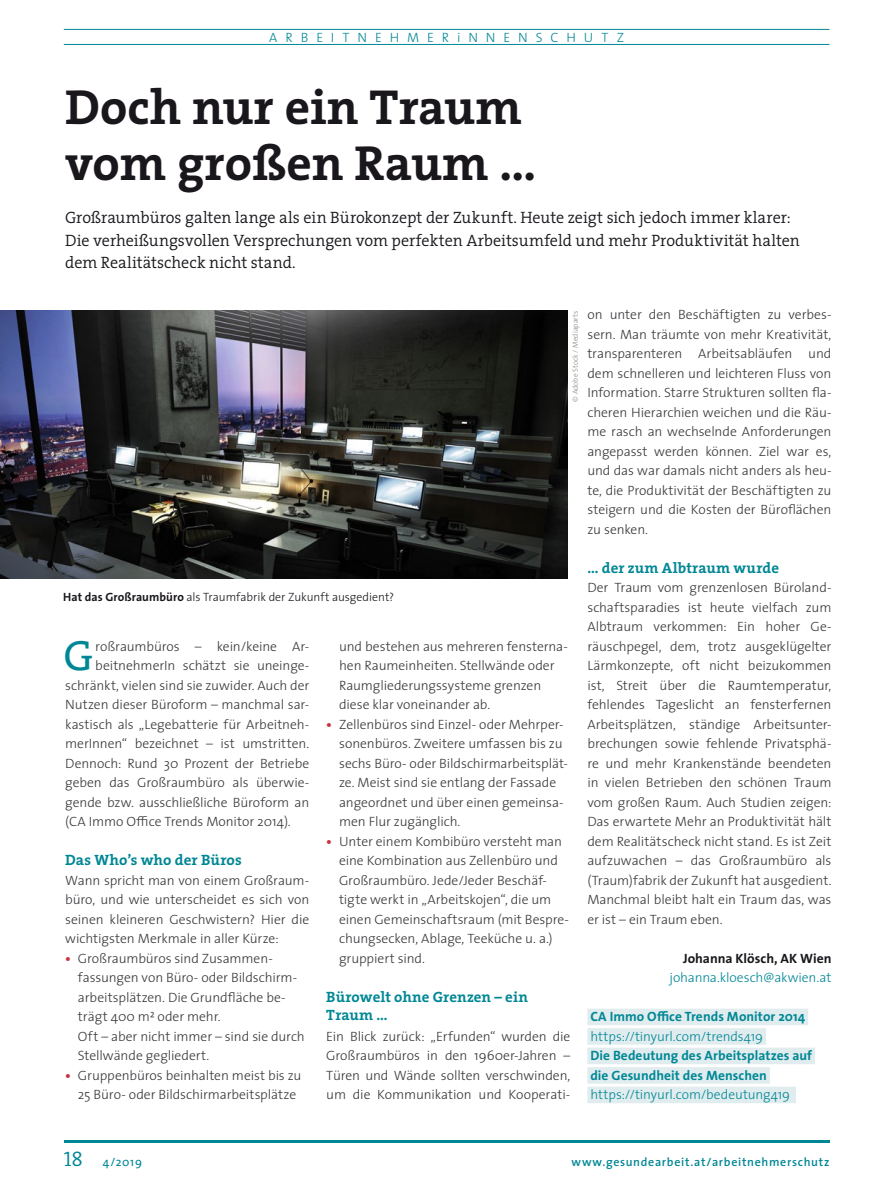
<style>
.page{position:relative;width:872px;height:1191px;background:#fff}
.page>*{position:absolute;margin:0;border:0;box-sizing:border-box;transform-origin:0 0}
.t1{font:700 49.5px/55.5px "The Serif";color:#1a171c}
.t2{font:42.45px "The Serif";color:#008795}
.t3{font:300 16.5px/22.5px "The Serif";color:#1a171c}
.t4{font:700 15px/18px "The Serif";letter-spacing:.005em;color:#008795}
.t5{font:300 13.5px/19.5px "The Sans";letter-spacing:-.01em;color:#38373a;text-align:justify}
.t6{font:300 13.5px "The Sans";color:#008795}
.t7{font:700 13.5px/19.5px "The Sans";letter-spacing:.005em;color:#008795}
.t8{font:300 13.5px "The Sans";letter-spacing:.59em;color:#008795}
.t9{font:700 13.5px "The Sans";color:#1a171c}
.t10{font:300 12px "The Sans";letter-spacing:-.005em;color:#1a171c}
.t11{font:600 12px "The Sans";letter-spacing:.06em;color:#008795}
.t12{font:12px "The Sans";color:#008795}
.t13{font:300 7.5px "The Sans";color:#87888a}
.s1{font-weight:700}
.s2{font-weight:700;color:#c73642}
.s3{font-family:"The Serif Semi Light Caps";font-size:21px}
</style>
<div class="page">
<hr style="left:64px;top:1140px;width:765px;height:2px;background:#008795">
<div style="left:587px;top:1008px;width:221px;height:17px;background:#e0ecee"></div>
<div style="left:587px;top:1028px;width:179px;height:16px;background:#e0ecee"></div>
<div style="left:587px;top:1047px;width:228px;height:17px;background:#e0ecee"></div>
<div style="left:587px;top:1067px;width:183px;height:16px;background:#e0ecee"></div>
<div style="left:587px;top:1086px;width:209px;height:17px;background:#e0ecee"></div>
<img style="left:0;top:311px;width:568px;height:267px">
<hr style="left:64px;top:29px;width:765px;height:1px;background:#008795">
<hr style="left:64px;top:44px;width:765px;height:1px;background:#008795">
<p class="t8" style="left:269px;top:26px;width:356px">ARBEITNEHMERiNNENSCHUTZ</p>
<h1 class="t1" style="left:65px;top:78px;width:473px">Doch nur ein Traum vom großen Raum …</h1>
<p class="t3" style="left:65px;top:206px;width:736px">Großraumbüros galten lange als ein Bürokonzept der Zukunft. Heute zeigt sich jedoch immer klarer:<br>Die verheißungsvollen Versprechungen vom perfekten Arbeitsumfeld und mehr Produktivität halten dem Realitätscheck nicht stand.</p>
<p class="t5" style="left:587px;top:304px;width:245px">on unter den Beschäftigten zu verbes&shy;sern. Man träumte von mehr Kreativität, transparenteren Arbeitsabläufen und dem schnelleren und leichteren Fluss von Information. Starre Strukturen sollten fla&shy;cheren Hierarchien weichen und die Räu&shy;me rasch an wechselnde Anforderungen angepasst werden können. Ziel war es, und das war damals nicht anders als heu&shy;te, die Produktivität der Beschäftigten zu steigern und die Kosten der Büroflächen zu senken.</p>
<p class="t4" style="left:587px;top:558px;width:193px">… der zum Albtraum wurde</p>
<p class="t5" style="left:587px;top:577px;width:246px">Der Traum vom grenzenlosen Büroland&shy;schaftsparadies ist heute vielfach zum Albtraum verkommen: Ein hoher Ge&shy;räuschpegel, dem, trotz ausgeklügelter Lärmkonzepte, oft nicht beizukommen ist, Streit über die Raumtemperatur, fehlendes Tageslicht an fensterfernen Arbeitsplätzen, ständige Arbeitsunter&shy;brechungen sowie fehlende Privatsphä&shy;re und mehr Krankenstände beendeten in vielen Betrieben den schönen Traum vom großen Raum. Auch Studien zeigen:<br>Das erwartete Mehr an Produktivität hält dem Realitätscheck nicht stand. Es ist Zeit aufzuwachen – das Großraumbüro als (Traum)fabrik der Zukunft hat ausgedient.<br>Manchmal bleibt halt ein Traum das, was er ist – ein Traum eben.</p>
<p class="t9" style="left:683px;top:947px;width:150px">Johanna Klösch, AK Wien</p>
<p class="t6" style="left:669px;top:966px;width:163px">johanna.kloesch@akwien.at</p>
<p class="t7" style="left:590px;top:1006px;width:216px">CA Immo Office Trends Monitor 2014</p>
<p class="t6" style="left:590px;top:1025px;width:174px">https://tinyurl.com/trends419</p>
<p class="t7" style="left:590px;top:1045px;width:223px">Die Bedeutung des Arbeitsplatzes auf die Gesundheit des Menschen</p>
<p class="t6" style="left:590px;top:1083px;width:201px">https://tinyurl.com/bedeutung419</p>
<p class="t13" style="left:569px;top:401px;width:92px;rotate:-90deg">© Adobe Stock / Mediaparts</p>
<p class="t10" style="left:63px;top:587px;width:332px"><span class="s1">Hat das Großraumbüro</span> als Traumfabrik der Zukunft ausgedient?</p>
<h2 class="t2" style="left:63px;top:620px;width:31px">G</h2>
<p class="t5" style="left:95px;top:636px;width:215px">roßraumbüros – kein/keine Ar-</p>
<p class="t5" style="left:339px;top:636px;width:230px;text-align:left">und bestehen aus mehreren fensterna&shy;hen Raumeinheiten. Stellwände oder Raumgliederungssysteme grenzen diese klar voneinander ab.</p>
<p class="t5" style="left:339px;top:714px;width:230px;text-align:left;text-indent:-13px"><span class="s2">•</span> Zellenbüros sind Einzel- oder Mehrper&shy;sonenbüros. Zweitere umfassen bis zu sechs Büro- oder Bildschirmarbeitsplät&shy;ze. Meist sind sie entlang der Fassade angeordnet und über einen gemeinsa&shy;men Flur zugänglich.</p>
<p class="t5" style="left:339px;top:831px;width:231px;text-align:left;text-indent:-13px"><span class="s2">•</span> Unter einem Kombibüro versteht man eine Kombination aus Zellenbüro und Großraumbüro. Jede/Jeder Beschäf&shy;tigte werkt in „Arbeitskojen“, die um einen Gemeinschaftsraum (mit Bespre&shy;chungsecken, Ablage, Teeküche u. a.) gruppiert sind.</p>
<p class="t4" style="left:326px;top:987px;width:203px">Bürowelt ohne Grenzen – ein<br>Traum …</p>
<p class="t5" style="left:326px;top:1026px;width:246px">Ein Blick zurück: „Erfunden“ wurden die Großraumbüros in den 1960er-Jahren – Türen und Wände sollten verschwinden, um die Kommunikation und Kooperati-</p>
<p class="t5" style="left:95px;top:655px;width:215px">beitnehmerIn schätzt sie uneinge-</p>
<p class="t5" style="left:65px;top:675px;width:246px">schränkt, vielen sind sie zuwider. Auch der</p>
<p class="t5" style="left:65px;top:694px;width:245px">Nutzen dieser Büroform – manchmal sar-</p>
<p class="t5" style="left:65px;top:714px;width:245px">kastisch als „Legebatterie für Arbeitneh-</p>
<p class="t5" style="left:65px;top:733px;width:245px">merInnen“ bezeichnet – ist umstritten.</p>
<p class="t5" style="left:65px;top:753px;width:245px">Dennoch: Rund 30 Prozent der Betriebe</p>
<p class="t5" style="left:65px;top:772px;width:245px">geben das Großraumbüro als überwie-</p>
<p class="t5" style="left:65px;top:792px;width:245px">gende bzw. ausschließliche Büroform an</p>
<p class="t5" style="left:65px;top:811px;width:227px">(CA Immo Office Trends Monitor 2014).</p>
<p class="t4" style="left:65px;top:851px;width:178px">Das Who’s who der Büros</p>
<p class="t5" style="left:65px;top:870px;width:245px">Wann spricht man von einem Großraum&shy;büro, und wie unterscheidet es sich von seinen kleineren Geschwistern? Hier die wichtigsten Merkmale in aller Kürze:</p>
<p class="t5" style="left:78px;top:948px;width:228px;text-align:left;text-indent:-13px"><span class="s2">•</span> Großraumbüros sind Zusammen&shy;fassungen von Büro- oder Bildschirm&shy;arbeitsplätzen. Die Grundfläche be&shy;trägt 400 m² oder mehr.<br>Oft – aber nicht immer – sind sie durch<br>Stellwände gegliedert.</p>
<p class="t5" style="left:65px;top:1065px;width:238px;text-align:center"><span class="s2">•</span> Gruppenbüros beinhalten meist bis zu<br>25 Büro- oder Bildschirmarbeitsplätze</p>
<p class="t12" style="left:64px;top:1151px;width:80px"><span class="s3">18</span> 4/2019</p>
<p class="t11" style="left:571px;top:1151px;width:259px">www.gesundearbeit.at/arbeitnehmerschutz</p>
</div>
